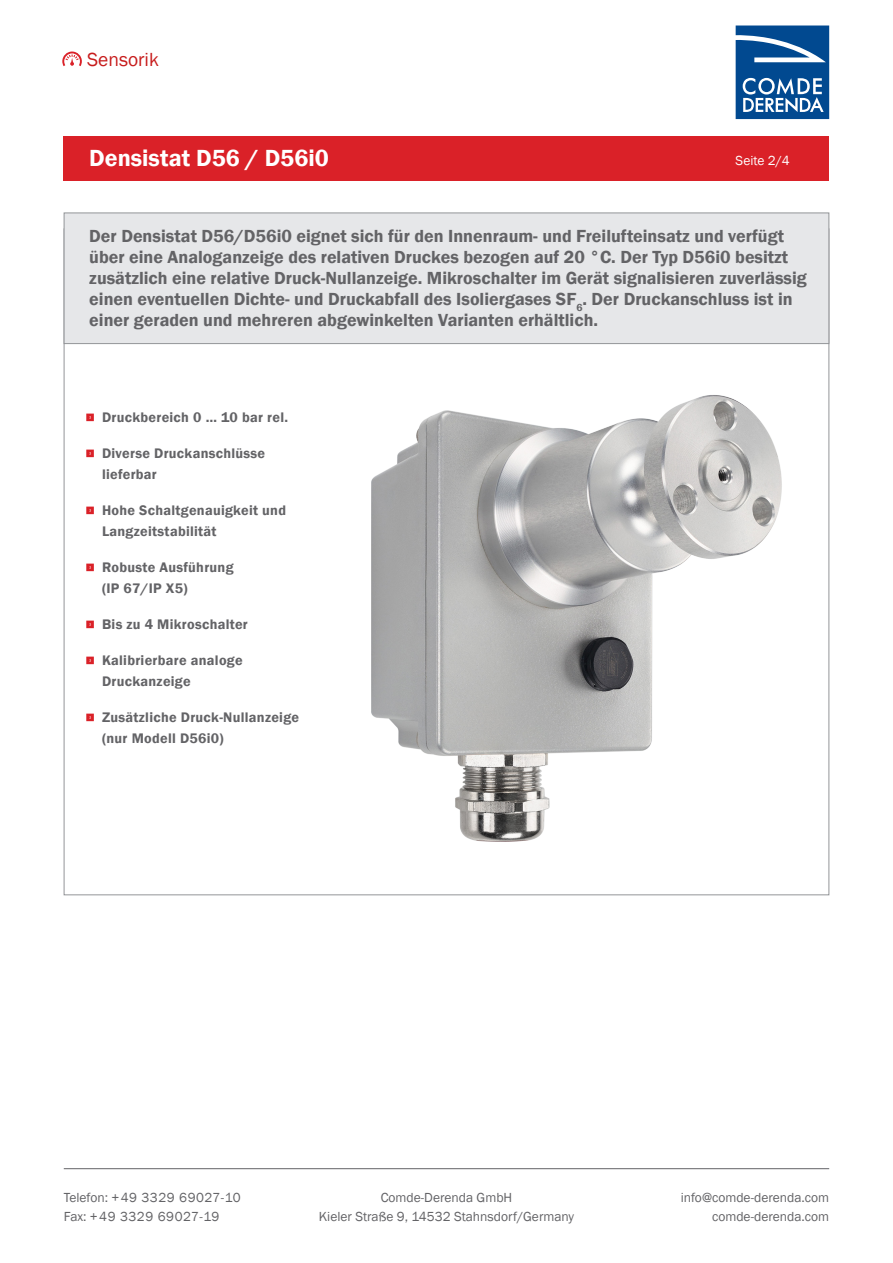
<style>
.page{position:relative;width:893px;height:1263px;background:#fff}
.page>*{position:absolute;margin:0;border:0;box-sizing:border-box;transform-origin:0 0}
.t1{font:600 24px "Franklin Gothic";color:#fff}
.t2{font:19.5px "Franklin Gothic";color:#c71c1c}
.t3{font:600 18px/21px "Franklin Gothic";color:#636366}
.t4{font:600 14.25px "Franklin Gothic";letter-spacing:.02em;color:#636366}
.t5{font:13.5px/18.8px "Franklin Gothic";color:#636366;text-align:center}
.t6{font:13.5px/18.8px "Franklin Gothic";letter-spacing:.04em;color:#636366}
.t7{font:13.5px "Franklin Gothic";color:#fff}
.s1{font-weight:400;color:#da2128}
</style>
<div class="page">
<hr style="left:64px;top:1168px;width:765px;height:1px;background:#636366">
<svg style="left:62px;top:52px;width:20px;height:14px"></svg>
<svg style="left:736px;top:26px;width:93px;height:93px;background:#336da6"></svg>
<div style="left:64px;top:136px;width:765px;height:45px;background:#da2128"></div>
<div style="left:64px;top:229px;width:765px;height:666px;background:#fff;border:1px solid #939598"></div>
<div style="left:64px;top:213px;width:765px;height:131px;background:#e6e7e9;border:1px solid #939598"></div>
<div style="left:86px;top:414px;width:8px;height:7px;border:6px solid #da2128"></div>
<div style="left:86px;top:450px;width:8px;height:7px;border:6px solid #da2128"></div>
<div style="left:86px;top:507px;width:8px;height:7px;border:6px solid #da2128"></div>
<div style="left:86px;top:564px;width:8px;height:7px;border:6px solid #da2128"></div>
<div style="left:86px;top:621px;width:8px;height:7px;border:6px solid #da2128"></div>
<div style="left:86px;top:657px;width:8px;height:7px;border:6px solid #da2128"></div>
<div style="left:86px;top:714px;width:8px;height:7px;border:6px solid #da2128"></div>
<img style="left:371px;top:395px;width:411px;height:447px">
<p class="t2" style="left:87px;top:48px;width:73px">Sensorik</p>
<p class="t1" style="left:89px;top:143px;width:241px">Densistat D56 / D56i0</p>
<p class="t7" style="left:736px;top:152px;width:56px">Seite 2/4</p>
<p class="t3" style="left:89px;top:226px;width:719px">Der Densistat D56/D56i0 eignet sich für den Innenraum- und Freilufteinsatz und verfügt über eine Analoganzeige des relativen Druckes bezogen auf 20 °C. Der Typ D56i0 besitzt zusätzlich eine relative Druck-Nullanzeige. Mikroschalter im Gerät signalisieren zuverlässig einen eventuellen Dichte- und Druckabfall des Isoliergases SF<sub>6</sub>. Der Druckanschluss ist in einer geraden und mehreren abgewinkelten Varianten erhältlich.</p>
<p class="t4" style="left:89px;top:409px;width:200px"><span class="s1">∙</span> Druckbereich 0 … 10 bar rel.</p>
<p class="t4" style="left:89px;top:445px;width:177px"><span class="s1">∙</span> Diverse Druckanschlüsse</p>
<p class="t4" style="left:102px;top:466px;width:56px">lieferbar</p>
<p class="t4" style="left:89px;top:502px;width:198px"><span class="s1">∙</span> Hohe Schaltgenauigkeit und</p>
<p class="t4" style="left:102px;top:523px;width:116px">Langzeitstabilität</p>
<p class="t4" style="left:89px;top:559px;width:146px"><span class="s1">∙</span> Robuste Ausführung</p>
<p class="t4" style="left:102px;top:580px;width:87px">(IP 67/IP X5)</p>
<p class="t4" style="left:89px;top:616px;width:160px"><span class="s1">∙</span> Bis zu 4 Mikroschalter</p>
<p class="t4" style="left:89px;top:652px;width:155px"><span class="s1">∙</span> Kalibrierbare analoge</p>
<p class="t4" style="left:102px;top:673px;width:90px">Druckanzeige</p>
<p class="t4" style="left:89px;top:709px;width:211px"><span class="s1">∙</span> Zusätzliche Druck-Nullanzeige</p>
<p class="t4" style="left:102px;top:730px;width:123px">(nur Modell D56i0)</p>
<p class="t6" style="left:64px;top:1189px;width:178px">Telefon: +49 3329 69027-10<br>Fax: +49 3329 69027-19</p>
<p class="t5" style="left:319px;top:1189px;width:257px">Comde-Derenda GmbH<br>Kieler Straße 9, 14532 Stahnsdorf/Germany</p>
<p class="t5" style="left:681px;top:1189px;width:150px;text-align:right">info@comde-derenda.com comde-derenda.com</p>
</div>
